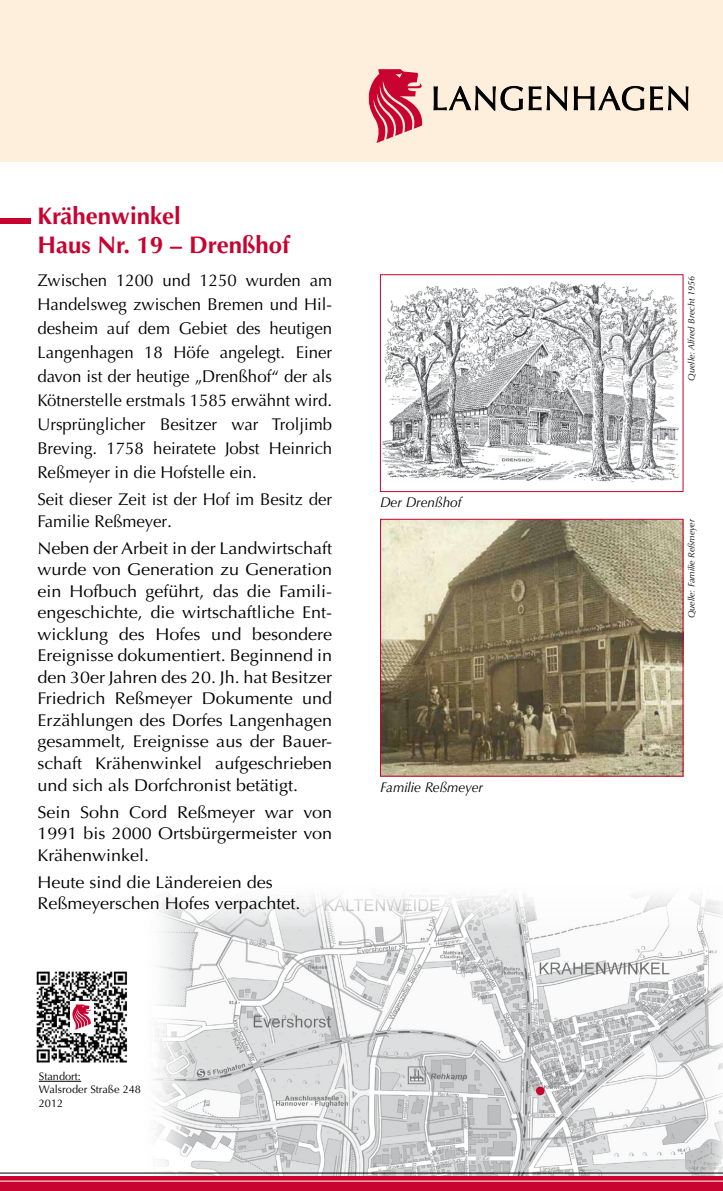
<style>
.page{position:relative;width:723px;height:1191px;background:#fff}
.page>*{position:absolute;margin:0;border:0;box-sizing:border-box;transform-origin:0 0}
.t1{font:700 24px/29px "Optima LT Std";color:#c80330}
.t2{font:17px/21.5px "Optima LT Std";color:#000;text-align:justify;scale:1.06 1}
.t3{font:17px/24px "Optima LT Std";color:#000;text-align:justify}
.t4{font:italic 14px "Optima LT Std";color:#000}
.t5{font:11px/13.2px "Optima LT Std";color:#000}
.t6{font:italic 9px "Optima LT Std";color:#000}
</style>
<div class="page">
<div style="left:0;top:218px;width:30px;height:6px;background:#c80330"></div>
<img style="left:382px;top:281px;width:297px;height:201px">
<div style="left:380px;top:274px;width:303px;height:218px;border:1px solid #c80330"></div>
<img style="left:134px;top:894px;width:589px;height:282px">
<div style="left:536px;top:1086px;width:8px;height:9px;background:#c80330;border-radius:50%"></div>
<hr style="left:39px;top:1081px;width:42px;height:1px;background:#000">
<div style="left:0;top:0;width:723px;height:161px;background:#feefdd"></div>
<svg style="left:434px;top:86px;width:61px;height:24px"></svg>
<svg style="left:501px;top:86px;width:21px;height:24px"></svg>
<svg style="left:529px;top:87px;width:12px;height:23px"></svg>
<svg style="left:547px;top:86px;width:20px;height:24px"></svg>
<svg style="left:574px;top:86px;width:70px;height:24px"></svg>
<svg style="left:650px;top:86px;width:38px;height:24px"></svg>
<svg style="left:369px;top:69px;width:54px;height:74px"></svg>
<img style="left:382px;top:521px;width:299px;height:253px">
<div style="left:380px;top:519px;width:303px;height:257px;border:1px solid #c80330"></div>
<div style="left:0;top:1176px;width:723px;height:15px;background:#c80330"></div>
<hr style="left:0;top:1180px;width:723px;height:1px;background:#fff">
<hr style="left:0;top:1172px;width:723px;height:1px;background:#000">
<img style="left:36px;top:971px;width:91px;height:92px">
<div style="left:70px;top:1000px;width:23px;height:32px;background:#fff"></div>
<svg style="left:72px;top:1004px;width:19px;height:25px"></svg>
<h1 class="t1" style="left:37px;top:202px;width:254px">Krähenwinkel<br>Haus Nr. 19 – Drenßhof</h1>
<p class="t3" style="left:37px;top:268px;width:296px">Zwischen 1200 und 1250 wurden am Handelsweg zwischen Bremen und Hil&shy;desheim auf dem Gebiet des heutigen Langenhagen 18 Höfe angelegt. Einer davon ist der heutige „Drenßhof“ der als Kötnerstelle erstmals 1585 erwähnt wird.<br>Ursprünglicher Besitzer war Troljimb Breving. 1758 heiratete Jobst Heinrich Reßmeyer in die Hofstelle ein.</p>
<p class="t3" style="left:37px;top:489px;width:296px;line-height:21.5px">Seit dieser Zeit ist der Hof im Besitz der<br>Familie Reßmeyer.</p>
<p class="t2" style="left:37px;top:537px;width:280px">Neben der Arbeit in der Landwirtschaft wurde von Generation zu Generation ein Hofbuch geführt, das die Famili&shy;engeschichte, die wirtschaftliche Ent&shy;wicklung des Hofes und besondere Ereignisse dokumentiert. Beginnend in den 30er Jahren des 20. Jh. hat Besitzer Friedrich Reßmeyer Dokumente und Erzählungen des Dorfes Langenhagen gesammelt, Ereignisse aus der Bauer&shy;schaft Krähenwinkel aufgeschrieben und sich als Dorfchronist betätigt.</p>
<p class="t2" style="left:37px;top:801px;width:280px">Sein Sohn Cord Reßmeyer war von 1991 bis 2000 Ortsbürgermeister von Krähenwinkel.</p>
<p class="t2" style="left:37px;top:871px;width:250px">Heute sind die Ländereien des<br>Reßmeyerschen Hofes verpachtet.</p>
<p class="t4" style="left:380px;top:494px;width:83px">Der Drenßhof</p>
<p class="t4" style="left:380px;top:779px;width:105px">Familie Reßmeyer</p>
<p class="t5" style="left:39px;top:1070px;width:104px">Standort:<br>Walsroder Straße 248<br>2012</p>
<p class="t6" style="left:686px;top:380px;width:106px;rotate:-90deg">Quelle: Alfred Brecht 1956</p>
<p class="t6" style="left:686px;top:618px;width:101px;rotate:-90deg">Quelle: Familie Reßmeyer</p>
</div>
